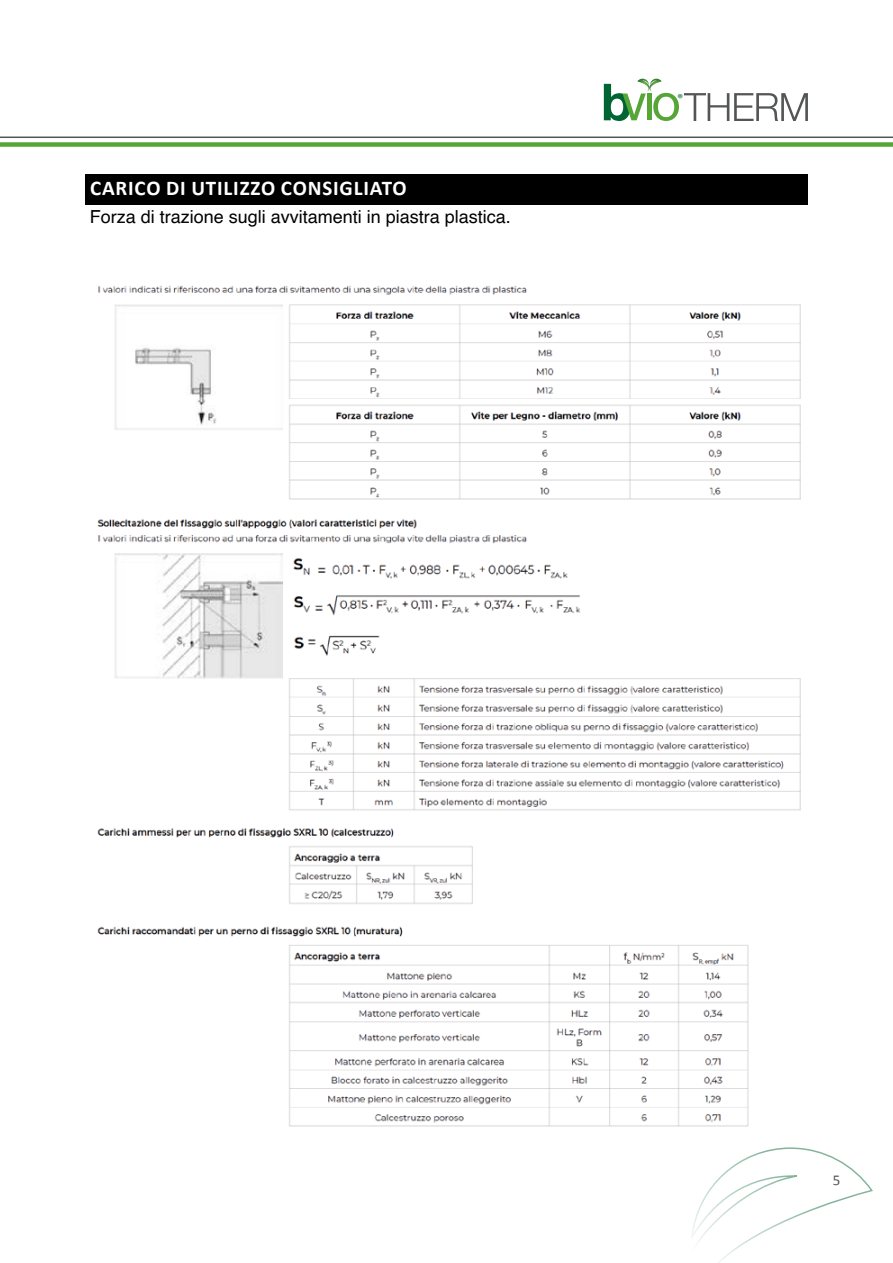
<style>
.page{position:relative;width:893px;height:1263px;background:#fff}
.page>*{position:absolute;margin:0;border:0;box-sizing:border-box;transform-origin:0 0}
.t1{font:700 21px "Calibri";letter-spacing:.04em;color:#fff}
.t2{font:18px "Helvetica";color:#000}
.t3{font:15px "Calibri";color:#545656}
.t4{font:13.2px "Myriad Pro";color:#006533}
</style>
<div class="page">
<svg style="left:692px;top:1147px;width:181px;height:116px"></svg>
<svg style="left:604px;top:79px;width:204px;height:42px"></svg>
<hr style="left:0;top:137px;width:893px;height:1px;background:#545656">
<div style="left:0;top:142px;width:893px;height:5px;background:#56a637"></div>
<div style="left:85px;top:174px;width:722px;height:31px;background:#000"></div>
<img style="left:97px;top:285px;width:704px;height:842px">
<p class="t1" style="left:90px;top:173px;width:318px">CARICO DI UTILIZZO CONSIGLIATO</p>
<p class="t2" style="left:90px;top:203px;width:423px">Forza di trazione sugli avvitamenti in piastra plastica.</p>
<p class="t4" style="left:677px;top:90px;width:7px">®</p>
<p class="t3" style="left:833px;top:1171px;width:9px">5</p>
</div>
